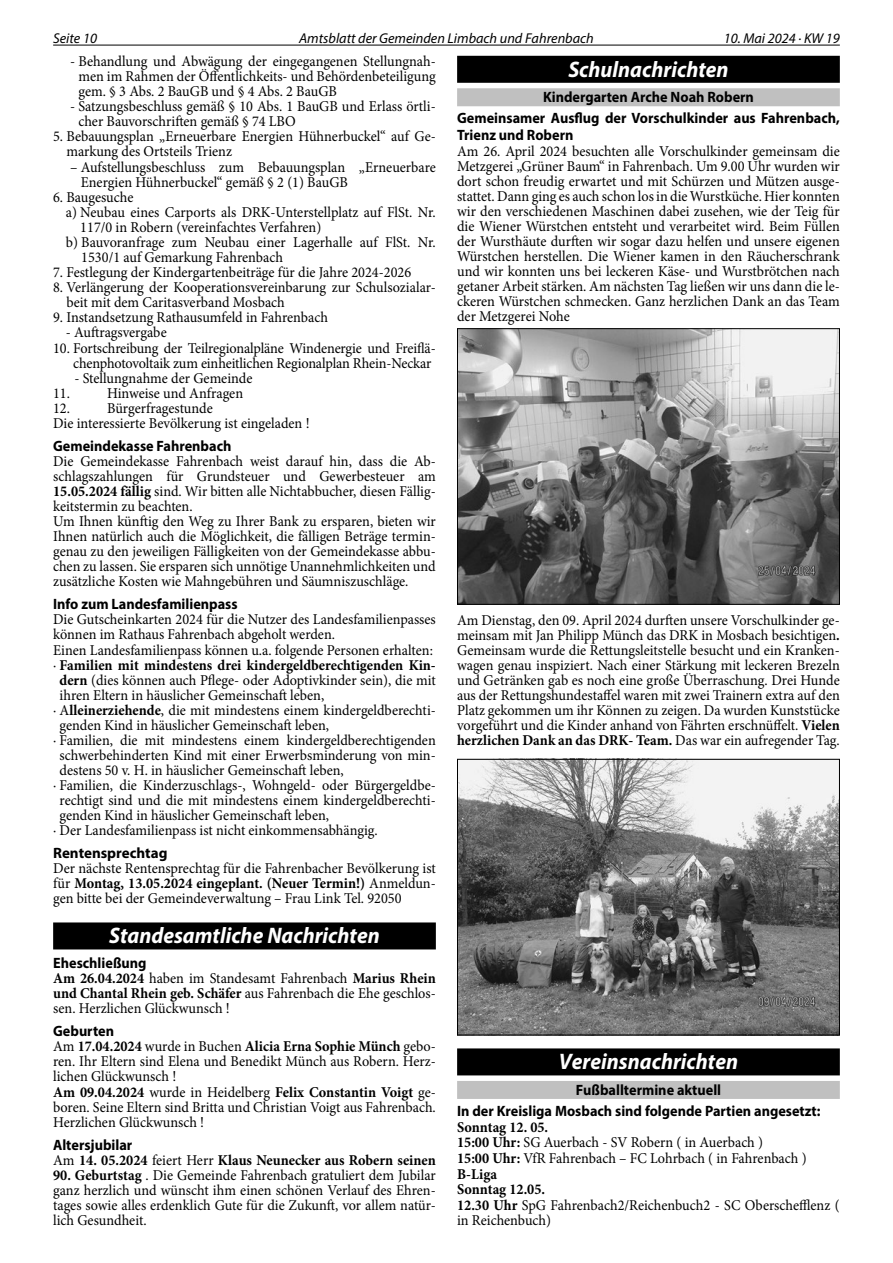
<style>
.page{position:relative;width:893px;height:1263px;background:#fff}
.page>*{position:absolute;margin:0;border:0;box-sizing:border-box;transform-origin:0 0}
.t1{font:italic 700 22.5px "Myriad Pro";color:#fff;scale:.95 1}
.t2{font:15px/15px "Minion Pro";color:#000;scale:.95 1}
.t3{font:700 15px/21.3px "Myriad Pro";color:#000;text-align:center;scale:.95 1}
.t4{font:700 15px "Minion Pro";color:#000;scale:.95 1}
.t5{font:700 15px "Myriad Pro";color:#000}
.t6{font:italic 14.25px "Myriad Pro";color:#000}
.s1{font-weight:700}
.s2{font-weight:400}
</style>
<div class="page">
<hr style="left:53px;top:45px;width:787px;height:1px;background:#000">
<div style="left:53px;top:922px;width:383px;height:27px;background:#000"></div>
<div style="left:457px;top:56px;width:383px;height:27px;background:#000"></div>
<div style="left:457px;top:88px;width:383px;height:18px;background:#c0c0c0"></div>
<div style="left:457px;top:1048px;width:383px;height:27px;background:#000"></div>
<div style="left:457px;top:1081px;width:383px;height:18px;background:#c0c0c0"></div>
<img style="left:459px;top:330px;width:379px;height:273px">
<div style="left:457px;top:328px;width:383px;height:277px;border:1px solid #000"></div>
<img style="left:459px;top:761px;width:379px;height:272px">
<div style="left:457px;top:759px;width:383px;height:276px;border:1px solid #000"></div>
<p class="t6" style="left:53px;top:29px;width:45px">Seite 10</p>
<p class="t6" style="left:299px;top:29px;width:296px">Amtsblatt der Gemeinden Limbach und Fahrenbach</p>
<p class="t6" style="left:724px;top:29px;width:118px">10. Mai 2024 · KW 19</p>
<p class="t2" style="left:78px;top:54px;width:378px;text-align:justify;text-indent:-8px">- Behandlung und Abwägung der eingegangenen Stellungnah&shy;men im Rahmen der Öffentlichkeits- und Behördenbeteiligung gem. § 3 Abs. 2 BauGB und § 4 Abs. 2 BauGB</p>
<p class="t2" style="left:78px;top:99px;width:378px;text-indent:-8px">- Satzungsbeschluss gemäß § 10 Abs. 1 BauGB und Erlass örtli&shy;cher Bauvorschriften gemäß § 74 LBO</p>
<p class="t2" style="left:66px;top:129px;width:390px;text-indent:-13px">5. Bebauungsplan „Erneuerbare Energien Hühnerbuckel“ auf Ge&shy;markung des Ortsteils Trienz</p>
<p class="t2" style="left:81px;top:159px;width:375px;text-indent:-11px">– Aufstellungsbeschluss zum Bebauungsplan „Erneuerbare<br>Energien Hühnerbuckel“ gemäß § 2 (1) BauGB</p>
<p class="t2" style="left:53px;top:189px;width:86px">6. Baugesuche</p>
<p class="t2" style="left:66px;top:205px;width:391px">a) Neubau eines Carports als DRK-Unterstellplatz auf FlSt. Nr.</p>
<p class="t2" style="left:80px;top:220px;width:255px">117/0 in Robern (vereinfachtes Verfahren)</p>
<p class="t2" style="left:66px;top:235px;width:391px">b) Bauvoranfrage zum Neubau einer Lagerhalle auf FlSt. Nr.</p>
<p class="t2" style="left:81px;top:250px;width:214px">1530/1 auf Gemarkung Fahrenbach</p>
<p class="t2" style="left:53px;top:265px;width:378px">7. Festlegung der Kindergartenbeiträge für die Jahre 2024-2026</p>
<p class="t2" style="left:66px;top:280px;width:390px;text-indent:-13px">8. Verlängerung der Kooperationsvereinbarung zur Schulsozialar&shy;beit mit dem Caritasverband Mosbach</p>
<p class="t2" style="left:53px;top:310px;width:291px">9. Instandsetzung Rathausumfeld in Fahrenbach</p>
<p class="t2" style="left:66px;top:325px;width:108px">- Auftragsvergabe</p>
<p class="t2" style="left:53px;top:340px;width:404px;text-align:right">10. Fortschreibung der Teilregionalpläne Windenergie und Freiflä&shy;chenphotovoltaik zum einheitlichen Regionalplan Rhein-Neckar</p>
<p class="t2" style="left:74px;top:370px;width:189px">- Stellungnahme der Gemeinde</p>
<p class="t2" style="left:53px;top:386px;width:19px">11.</p>
<p class="t2" style="left:107px;top:386px;width:145px">Hinweise und Anfragen</p>
<p class="t2" style="left:53px;top:401px;width:19px">12.</p>
<h1 class="t1" style="left:568px;top:54px;width:170px">Schulnachrichten</h1>
<p class="t3" style="left:457px;top:86px;width:404px">Kindergarten Arche Noah Robern<br>Gemeinsamer Ausflug der Vorschulkinder aus Fahrenbach,</p>
<p class="t3" style="left:457px;top:124px;width:124px">Trienz und Robern</p>
<p class="t2" style="left:457px;top:143px;width:404px;text-align:justify">Am 26. April 2024 besuchten alle Vorschulkinder gemeinsam die Metzgerei „Grüner Baum“ in Fahrenbach. Um 9.00 Uhr wurden wir dort schon freudig erwartet und mit Schürzen und Mützen ausge&shy;stattet. Dann ging es auch schon los in die Wurstküche. Hier konnten wir den verschiedenen Maschinen dabei zusehen, wie der Teig für die Wiener Würstchen entsteht und verarbeitet wird. Beim Füllen der Wursthäute durften wir sogar dazu helfen und unsere eigenen Würstchen herstellen. Die Wiener kamen in den Räucherschrank und wir konnten uns bei leckeren Käse- und Wurstbrötchen nach getaner Arbeit stärken. Am nächsten Tag ließen wir uns dann die le&shy;ckeren Würstchen schmecken. Ganz herzlichen Dank an das Team der Metzgerei Nohe</p>
<p class="t2" style="left:53px;top:401px;width:271px;text-indent:54px">Bürgerfragestunde<br>Die interessierte Bevölkerung ist eingeladen !</p>
<p class="t3" style="left:53px;top:435px;width:189px">Gemeindekasse Fahrenbach</p>
<p class="t2" style="left:53px;top:454px;width:404px">Die Gemeindekasse Fahrenbach weist darauf hin, dass die Ab&shy;schlagszahlungen für Grundsteuer und Gewerbesteuer am <span class="s1">15.05.2024 fällig</span> sind. Wir bitten alle Nichtabbucher, diesen Fällig&shy;keitstermin zu beachten.<br>Um Ihnen künftig den Weg zu Ihrer Bank zu ersparen, bieten wir Ihnen natürlich auch die Möglichkeit, die fälligen Beträge termin&shy;genau zu den jeweiligen Fälligkeiten von der Gemeindekasse abbu&shy;chen zu lassen. Sie ersparen sich unnötige Unannehmlichkeiten und zusätzliche Kosten wie Mahngebühren und Säumniszuschläge.</p>
<p class="t3" style="left:53px;top:593px;width:196px">Info zum Landesfamilienpass</p>
<p class="t2" style="left:53px;top:612px;width:404px">Die Gutscheinkarten 2024 für die Nutzer des Landesfamilienpasses</p>
<p class="t2" style="left:53px;top:627px;width:298px">können im Rathaus Fahrenbach abgeholt werden.</p>
<p class="t2" style="left:53px;top:642px;width:401px">Einen Landesfamilienpass können u.a. folgende Personen erhalten:</p>
<p class="t4" style="left:53px;top:654px;width:404px"><span class="s2">·</span> Familien mit mindestens drei kindergeldberechtigenden Kin-</p>
<p class="t2" style="left:60px;top:672px;width:397px"><span class="s1">dern</span> (dies können auch Pflege- oder Adoptivkinder sein), die mit</p>
<p class="t2" style="left:60px;top:687px;width:280px">ihren Eltern in häuslicher Gemeinschaft leben,</p>
<p class="t2" style="left:53px;top:702px;width:404px">· A<span class="s1">lleinerziehende</span>, die mit mindestens einem kindergeldberechti-</p>
<p class="t2" style="left:60px;top:717px;width:285px">genden Kind in häuslicher Gemeinschaft leben,</p>
<p class="t2" style="left:53px;top:733px;width:404px">· Familien, die mit mindestens einem kindergeldberechtigenden</p>
<p class="t2" style="left:60px;top:748px;width:398px">schwerbehinderten Kind mit einer Erwerbsminderung von min-</p>
<p class="t2" style="left:60px;top:763px;width:301px">destens 50 v. H. in häuslicher Gemeinschaft leben,</p>
<p class="t2" style="left:53px;top:778px;width:404px">· Familien, die Kinderzuschlags-, Wohngeld- oder Bürgergeldbe-</p>
<p class="t2" style="left:60px;top:793px;width:398px">rechtigt sind und die mit mindestens einem kindergeldberechti-</p>
<p class="t2" style="left:60px;top:808px;width:285px">genden Kind in häuslicher Gemeinschaft leben,</p>
<p class="t2" style="left:53px;top:823px;width:343px">· Der Landesfamilienpass ist nicht einkommensabhängig.</p>
<p class="t5" style="left:53px;top:843px;width:116px">Rentensprechtag</p>
<p class="t2" style="left:53px;top:861px;width:404px;text-align:justify">Der nächste Rentensprechtag für die Fahrenbacher Bevölkerung ist für <span class="s1">Montag, 13.05.2024 eingeplant. (Neuer Termin!)</span> Anmeldun&shy;gen bitte bei der Gemeindeverwaltung – Frau Link Tel. 92050</p>
<h1 class="t1" style="left:109px;top:921px;width:286px">Standesamtliche Nachrichten</h1>
<p class="t3" style="left:53px;top:952px;width:100px">Eheschließung</p>
<p class="t2" style="left:53px;top:971px;width:404px;text-align:justify"><span class="s1">Am 26.04.2024</span> haben im Standesamt Fahrenbach <span class="s1">Marius Rhein und Chantal Rhein geb. Schäfer</span> aus Fahrenbach die Ehe geschlos&shy;sen. Herzlichen Glückwunsch !</p>
<p class="t3" style="left:53px;top:1020px;width:66px">Geburten</p>
<p class="t2" style="left:53px;top:1039px;width:404px">Am <span class="s1">17.04.2024</span> wurde in Buchen <span class="s1">Alicia Erna Sophie Münch</span> gebo&shy;ren. Ihr Eltern sind Elena und Benedikt Münch aus Robern. Herz&shy;lichen Glückwunsch !<br><span class="s1">Am 09.04.2024</span> wurde in Heidelberg <span class="s1">Felix Constantin Voigt</span> ge&shy;boren. Seine Eltern sind Britta und Christian Voigt aus Fahrenbach.<br>Herzlichen Glückwunsch !</p>
<p class="t3" style="left:53px;top:1133px;width:85px">Altersjubilar</p>
<p class="t4" style="left:53px;top:1149px;width:404px"><span class="s2">Am</span> 14. 05.2024 <span class="s2">feiert Herr</span> Klaus Neunecker aus Robern seinen</p>
<p class="t2" style="left:53px;top:1167px;width:404px;text-align:justify"><span class="s1">90. Geburtstag</span> . Die Gemeinde Fahrenbach gratuliert dem Jubilar ganz herzlich und wünscht ihm einen schönen Verlauf des Ehren&shy;tages sowie alles erdenklich Gute für die Zukunft, vor allem natür&shy;lich Gesundheit.</p>
<p class="t2" style="left:457px;top:613px;width:404px;text-align:justify">Am Dienstag, den 09. April 2024 durften unsere Vorschulkinder ge&shy;meinsam mit Jan Philipp Münch das DRK in Mosbach besichtigen<span class="s1">.<br></span>Gemeinsam wurde die Rettungsleitstelle besucht und ein Kranken&shy;wagen genau inspiziert. Nach einer Stärkung mit leckeren Brezeln und Getränken gab es noch eine große Überraschung. Drei Hunde aus der Rettungshundestaffel waren mit zwei Trainern extra auf den Platz gekommen um ihr Können zu zeigen. Da wurden Kunststücke vorgeführt und die Kinder anhand von Fährten erschnüffelt. <span class="s1">Vielen herzlichen Dank an das DRK- Team.</span> Das war ein aufregender Tag.</p>
<h1 class="t1" style="left:559px;top:1047px;width:190px">Vereinsnachrichten</h1>
<p class="t3" style="left:457px;top:1078px;width:384px;text-align:left;text-indent:119px">Fußballtermine aktuell<br>In der Kreisliga Mosbach sind folgende Partien angesetzt:</p>
<p class="t2" style="left:457px;top:1119px;width:404px;line-height:15.5px"><span class="s1">Sonntag 12. 05.<br>15:00 Uhr:</span> SG Auerbach - SV Robern ( in Auerbach )<br><span class="s1">15:00 Uhr:</span> VfR Fahrenbach – FC Lohrbach ( in Fahrenbach )<br><span class="s1">B-Liga<br>Sonntag 12.05.<br>12.30 Uhr</span> SpG Fahrenbach2/Reichenbuch2 - SC Oberschefflenz ( in Reichenbuch)</p>
</div>
